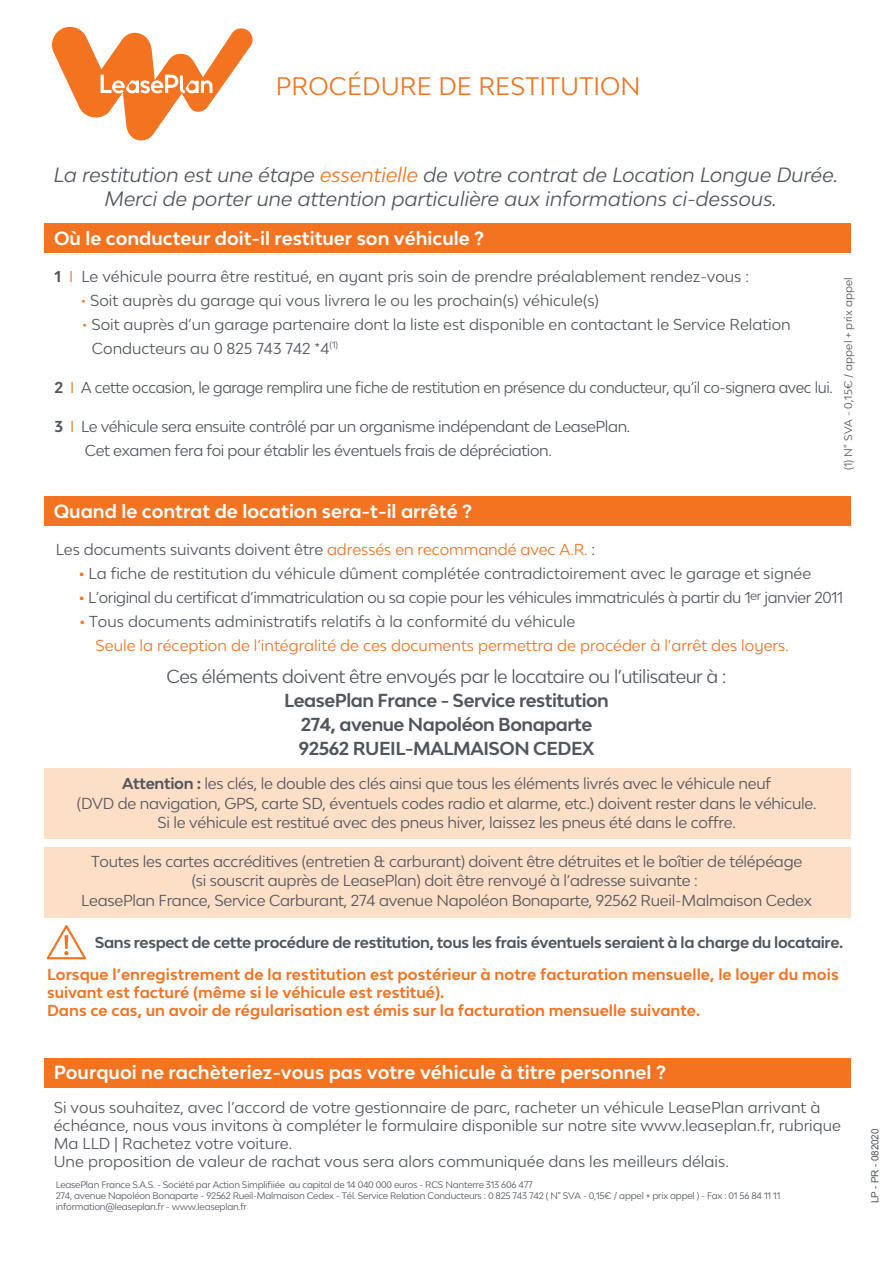
<style>
.page{position:relative;width:893px;height:1263px;background:#fff}
.page>*{position:absolute;margin:0;border:0;box-sizing:border-box;transform-origin:0 0}
.t1{font:24px "Lease Plan";letter-spacing:.005em;color:#f47321}
.t2{font:italic 19.5px/23.4px "Lease Plan";color:#51555d;text-align:center}
.t3{font:700 18px "Lease Plan";color:#fff}
.t4{font:700 17.85px/24px "Lease Plan";letter-spacing:-.025em;color:#51555d;text-align:center}
.t5{font:17.85px "Lease Plan";letter-spacing:-.025em;color:#51555d}
.t6{font:15px/19.5px "Lease Plan";letter-spacing:-.015em;color:#51555d}
.t7{font:700 15px/18px "Lease Plan";color:#f47321}
.t8{font:15px/24px "Lease Plan";color:#f47321}
.t9{font:15px "Lease Plan";letter-spacing:-.015em;color:#51555d;scale:.96 1}
.t10{font:700 15px "Lease Plan";letter-spacing:-.025em;color:#51555d}
.t11{font:10.5px "Lease Plan";letter-spacing:.005em;color:#51555d}
.t12{font:9.9px "Arial";letter-spacing:-.015em;color:#51555d}
.t13{font:9px/10.8px "Lease Plan";letter-spacing:-.025em;color:#51555d}
.s1{color:#f47321}
.s2{font-weight:700}
.s3{font-weight:700;color:#f47321}
.s4{color:#51555d}
</style>
<div class="page">
<div style="left:44px;top:223px;width:806px;height:29px;background:#f47321"></div>
<div style="left:44px;top:497px;width:806px;height:29px;background:#f47321"></div>
<div style="left:44px;top:768px;width:806px;height:70px;background:#fddec6"></div>
<div style="left:44px;top:847px;width:806px;height:70px;background:#fddec6"></div>
<div style="left:44px;top:1058px;width:806px;height:29px;background:#f47321"></div>
<svg style="left:46px;top:925px;width:40px;height:35px"></svg>
<svg style="left:52px;top:26px;width:201px;height:115px"></svg>
<h1 class="t1" style="left:276px;top:70px;width:366px">PROCÉDURE DE RESTITUTION</h1>
<h2 class="t2" style="left:54px;top:163px;width:786px">La restitution est une étape <span class="s1">essentielle</span> de votre contrat de Location Longue Durée.<br>Merci de porter une attention particulière aux informations ci-dessous.</h2>
<p class="t3" style="left:54px;top:226px;width:432px">Où le conducteur doit-il restituer son véhicule ?</p>
<p class="t6" style="left:55px;top:267px;width:696px"><span class="s2">1</span> <span class="s1">I</span> Le véhicule pourra être restitué, en ayant pris soin de prendre préalablement rendez-vous :</p>
<p class="t6" style="left:81px;top:291px;width:520px"><span class="s1">•</span> Soit auprès du garage qui vous livrera le ou les prochain(s) véhicule(s)</p>
<p class="t6" style="left:92px;top:312px;width:700px;line-height:24px;text-indent:-10px"><span class="s1">•</span> Soit auprès d’un garage partenaire dont la liste est disponible en contactant le Service Relation<br>Conducteurs au 0 825 743 742 *4<sup>(1)</sup></p>
<p class="t9" style="left:55px;top:378px;width:812px"><span class="s2">2</span> <span class="s1">I</span> A cette occasion, le garage remplira une fiche de restitution en présence du conducteur, qu’il co-signera avec lui.</p>
<p class="t6" style="left:85px;top:414px;width:547px;line-height:24px;text-indent:-30px"><span class="s2">3</span> <span class="s1">I</span> Le véhicule sera ensuite contrôlé par un organisme indépendant de LeasePlan.<br>Cet examen fera foi pour établir les éventuels frais de dépréciation.</p>
<p class="t11" style="left:841px;top:470px;width:194px;rotate:-90deg">(1) N° SVA - 0,15€ / appel + prix appel</p>
<p class="t3" style="left:54px;top:500px;width:420px">Quand le contrat de location sera-t-il arrêté ?</p>
<p class="t6" style="left:56px;top:539px;width:541px">Les documents suivants doivent être <span class="s1">adressés en recommandé avec A.R.</span> :</p>
<p class="t6" style="left:79px;top:563px;width:734px"><span class="s3">•</span> La fiche de restitution du véhicule dûment complétée contradictoirement avec le garage et signée</p>
<p class="t6" style="left:79px;top:587px;width:766px"><span class="s3">•</span> L’original du certificat d’immatriculation ou sa copie pour les véhicules immatriculés à partir du 1<sup>er</sup> janvier 2011</p>
<p class="t8" style="left:96px;top:609px;width:695px;text-indent:-16px"><span class="s2">•</span> <span class="s4">Tous documents administratifs relatifs à la conformité du véhicule<br></span>Seule la réception de l’intégralité de ces documents permettra de procéder à l’arrêt des loyers.</p>
<p class="t5" style="left:167px;top:664px;width:561px">Ces éléments doivent être envoyés par le locataire ou l’utilisateur à :</p>
<p class="t4" style="left:284px;top:688px;width:326px">LeasePlan France - Service restitution<br>274, avenue Napoléon Bonaparte<br>92562 RUEIL-MALMAISON CEDEX</p>
<p class="t6" style="left:77px;top:774px;width:741px;text-align:center"><span class="s2">Attention :</span> les clés, le double des clés ainsi que tous les éléments livrés avec le véhicule neuf<br>(DVD de navigation, GPS, carte SD, éventuels codes radio et alarme, etc.) doivent rester dans le véhicule.<br>Si le véhicule est restitué avec des pneus hiver, laissez les pneus été dans le coffre.</p>
<p class="t6" style="left:81px;top:851px;width:732px;text-align:center">Toutes les cartes accréditives (entretien &amp; carburant) doivent être détruites et le boîtier de télépéage<br>(si souscrit auprès de LeasePlan) doit être renvoyé à l’adresse suivante :<br>LeasePlan France, Service Carburant, 274 avenue Napoléon Bonaparte, 92562 Rueil-Malmaison Cedex</p>
<p class="t10" style="left:95px;top:932px;width:750px">Sans respect de cette procédure de restitution, tous les frais éventuels seraient à la charge du locataire.</p>
<p class="t7" style="left:47px;top:964px;width:793px">Lorsque l’enregistrement de la restitution est postérieur à notre facturation mensuelle, le loyer du mois suivant est facturé (même si le véhicule est restitué).<br>Dans ce cas, un avoir de régularisation est émis sur la facturation mensuelle suivante.</p>
<p class="t3" style="left:54px;top:1060px;width:614px">Pourquoi ne rachèteriez-vous pas votre véhicule à titre personnel ?</p>
<p class="t6" style="left:54px;top:1098px;width:789px;line-height:18px">Si vous souhaitez, avec l’accord de votre gestionnaire de parc, racheter un véhicule LeasePlan arrivant à échéance, nous vous invitons à compléter le formulaire disponible sur notre site www.leaseplan.fr, rubrique Ma LLD | Rachetez votre voiture.<br>Une proposition de valeur de rachat vous sera alors communiquée dans les meilleurs délais.</p>
<p class="t13" style="left:56px;top:1179px;width:726px">LeasePlan France S.A.S. - Société par Action Simplifiiée au capital de 14 040 000 euros - RCS Nanterre 313 606 477<br>274, avenue Napoléon Bonaparte - 92562 Rueil-Malmaison Cedex - Tél. Service Relation Conducteurs : 0 825 743 742 ( N° SVA - 0,15€ / appel + prix appel ) - Fax : 01 56 84 11 11 information@leaseplan.fr - www.leaseplan.fr</p>
<p class="t12" style="left:869px;top:1203px;width:76px;rotate:-90deg">LP - PR - 082020</p>
</div>
